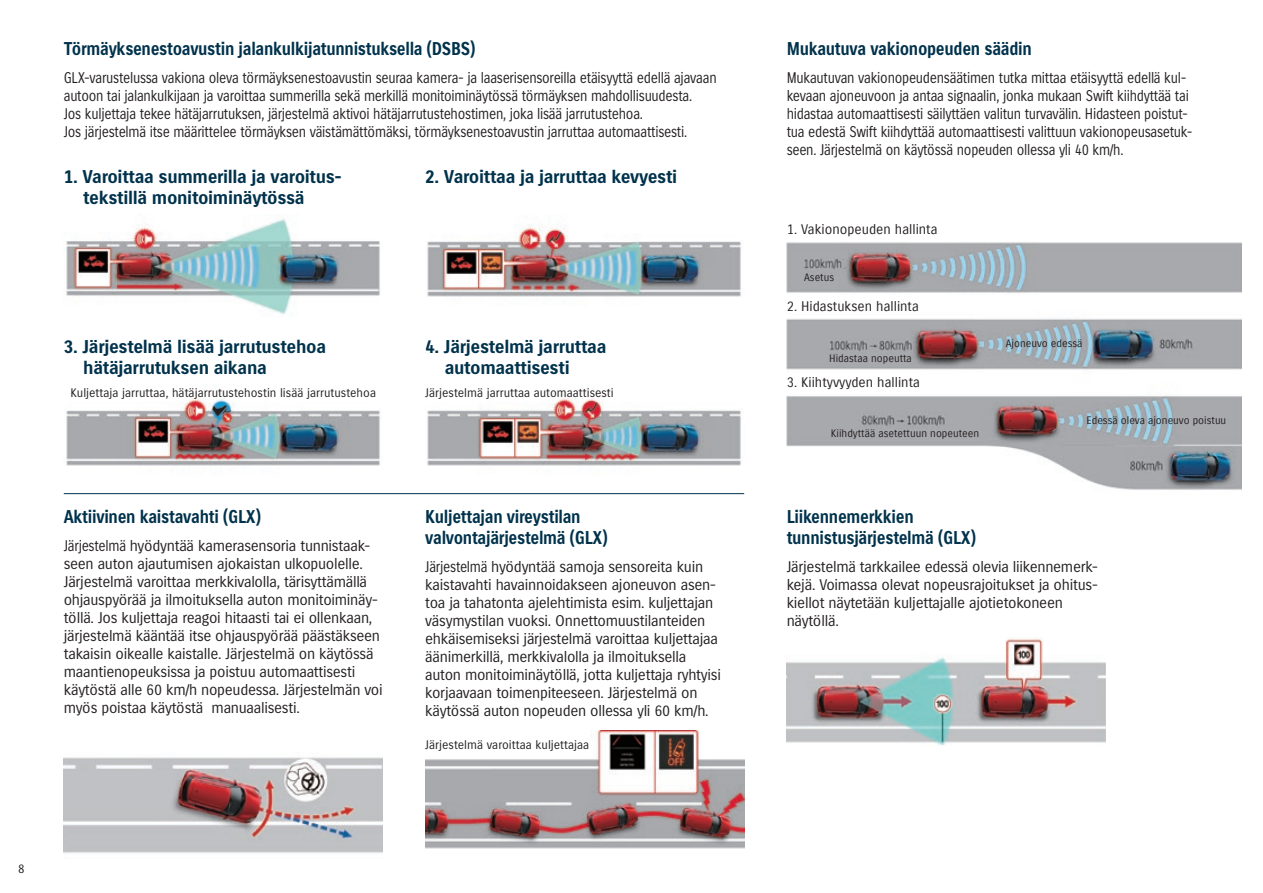
<style>
.page{position:relative;width:1263px;height:893px;background:#fff}
.page>*{position:absolute;margin:0;border:0;box-sizing:border-box;transform-origin:0 0}
.t1{font:700 18px/21px "Suzuki";letter-spacing:-.02em;color:#00324c;scale:.9 1}
.t2{font:700 18px/21px "Suzuki";letter-spacing:-.02em;color:#00324c}
.t3{font:15px/18px "Suzuki";letter-spacing:-.02em;color:#231f20;scale:.9 1}
.t4{font:15px/18px "Suzuki";letter-spacing:-.02em;color:#231f20}
.t5{font:13.5px "Suzuki PRO Regular";color:#231f20}
.t6{font:12px "Suzuki";color:#231f20}
.t7{font:10.5px "Suzuki PRO Regular";color:#231f20}
</style>
<div class="page">
<img style="left:64px;top:757px;width:319px;height:97px">
<img style="left:425px;top:730px;width:319px;height:119px">
<img style="left:787px;top:638px;width:319px;height:108px">
<hr style="left:64px;top:493px;width:680px;height:1px;background:#00324c">
<img style="left:66px;top:219px;width:314px;height:96px">
<img style="left:427px;top:395px;width:314px;height:71px">
<img style="left:66px;top:398px;width:314px;height:68px">
<img style="left:427px;top:224px;width:314px;height:73px">
<img style="left:787px;top:242px;width:455px;height:248px">
<p class="t1" style="left:64px;top:39px;width:459px">Törmäyksenestoavustin jalankulkijatunnistuksella (DSBS)</p>
<p class="t3" style="left:64px;top:69px;width:727px">GLX-varustelussa vakiona oleva törmäyksenestoavustin seuraa kamera- ja laaserisensoreilla etäisyyttä edellä ajavaan autoon tai jalankulkijaan ja varoittaa summerilla sekä merkillä monitoiminäytössä törmäyksen mahdollisuudesta.<br>Jos kuljettaja tekee hätäjarrutuksen, järjestelmä aktivoi hätäjarrutustehostimen, joka lisää jarrutustehoa.<br>Jos järjestelmä itse määrittelee törmäyksen väistämättömäksi, törmäyksenestoavustin jarruttaa automaattisesti.</p>
<p class="t2" style="left:83px;top:167px;width:260px;text-indent:-19px">1. Varoittaa summerilla ja varoitus&shy;tekstillä monitoiminäytössä</p>
<p class="t2" style="left:425px;top:167px;width:254px">2. Varoittaa ja jarruttaa kevyesti</p>
<p class="t2" style="left:83px;top:337px;width:244px;text-indent:-19px">3. Järjestelmä lisää jarrutustehoa hätäjarrutuksen aikana</p>
<p class="t6" style="left:70px;top:385px;width:307px">Kuljettaja jarruttaa, hätäjarrutustehostin lisää jarrutustehoa</p>
<p class="t2" style="left:445px;top:337px;width:163px;text-indent:-19px">4. Järjestelmä jarruttaa automaattisesti</p>
<p class="t6" style="left:425px;top:385px;width:190px">Järjestelmä jarruttaa automaattisesti</p>
<p class="t1" style="left:64px;top:507px;width:221px">Aktiivinen kaistavahti (GLX)</p>
<p class="t3" style="left:64px;top:537px;width:356px">Järjestelmä hyödyntää kamerasensoria tunnistaak&shy;seen auton ajautumisen ajokaistan ulkopuolelle.<br>Järjestelmä varoittaa merkkivalolla, tärisyttämällä ohjauspyörää ja ilmoituksella auton monitoiminäy&shy;töllä. Jos kuljettaja reagoi hitaasti tai ei ollenkaan, järjestelmä kääntää itse ohjauspyörää päästäkseen takaisin oikealle kaistalle. Järjestelmä on käytössä maantienopeuksissa ja poistuu automaattisesti käytöstä alle 60 km/h nopeudessa. Järjestelmän voi myös poistaa käytöstä manuaalisesti.</p>
<p class="t1" style="left:425px;top:507px;width:204px">Kuljettajan vireystilan valvontajärjestelmä (GLX)</p>
<p class="t3" style="left:425px;top:558px;width:330px">Järjestelmä hyödyntää samoja sensoreita kuin kaistavahti havainnoidakseen ajoneuvon asen&shy;toa ja tahatonta ajelehtimista esim. kuljettajan väsymystilan vuoksi. Onnettomuustilanteiden ehkäisemiseksi järjestelmä varoittaa kuljettajaa äänimerkillä, merkkivalolla ja ilmoituksella auton monitoiminäytöllä, jotta kuljettaja ryhtyisi korjaavaan toimenpiteeseen. Järjestelmä on käytössä auton nopeuden ollessa yli 60 km/h.</p>
<p class="t6" style="left:425px;top:738px;width:166px">Järjestelmä varoittaa kuljettajaa</p>
<p class="t6" style="left:18px;top:862px;width:8px">8</p>
<p class="t1" style="left:787px;top:39px;width:274px">Mukautuva vakionopeuden säädin</p>
<p class="t3" style="left:787px;top:69px;width:452px">Mukautuvan vakionopeudensäätimen tutka mittaa etäisyyttä edellä kul&shy;kevaan ajoneuvoon ja antaa signaalin, jonka mukaan Swift kiihdyttää tai hidastaa automaattisesti säilyttäen valitun turvavälin. Hidasteen poistut&shy;tua edestä Swift kiihdyttää automaattisesti valittuun vakionopeusasetuk&shy;seen. Järjestelmä on käytössä nopeuden ollessa yli 40 km/h.</p>
<p class="t5" style="left:787px;top:221px;width:152px">1. Vakionopeuden hallinta</p>
<p class="t7" style="left:804px;top:270px;width:32px">Asetus</p>
<p class="t5" style="left:787px;top:298px;width:134px">2. Hidastuksen hallinta</p>
<p class="t7" style="left:829px;top:352px;width:84px">Hidastaa nopeutta</p>
<p class="t5" style="left:787px;top:374px;width:135px">3. Kiihtyvyyden hallinta</p>
<p class="t7" style="left:831px;top:427px;width:150px">Kiihdyttää asetettuun nopeuteen</p>
<p class="t7" style="left:1006px;top:337px;width:78px">Ajoneuvo edessä</p>
<p class="t7" style="left:1086px;top:414px;width:141px">Edessä oleva ajoneuvo poistuu</p>
<p class="t1" style="left:787px;top:507px;width:212px">Liikennemerkkien tunnistusjärjestelmä (GLX)</p>
<p class="t4" style="left:787px;top:558px;width:313px">Järjestelmä tarkkailee edessä olevia liikennemerk&shy;kejä. Voimassa olevat nopeusrajoitukset ja ohitus&shy;kiellot näytetään kuljettajalle ajotietokoneen näytöllä.</p>
</div>
